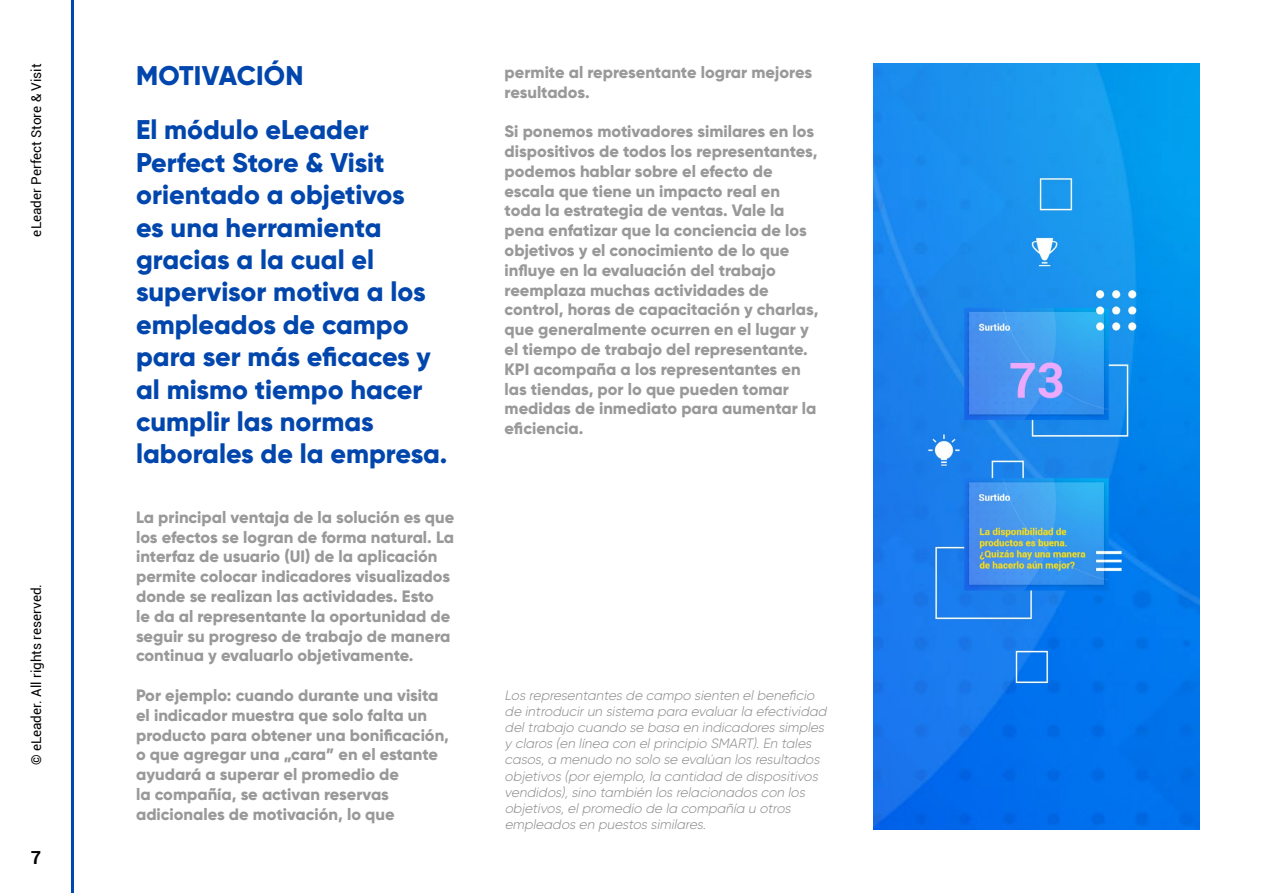
<style>
.page{position:relative;width:1263px;height:893px;background:#fff}
.page>*{position:absolute;margin:0;border:0;box-sizing:border-box;transform-origin:0 0}
.t1{font:800 27px/32.4px "Gilroy";color:#0046ad}
.t2{font:700 18px "Roboto";color:#000}
.t3{font:800 16.5px/19.8px "Gilroy";color:#9a999a}
.t4{font:italic 300 13.5px/16.2px "Gilroy";color:#888}
.t5{font:13.5px "Roboto";color:#020203}
</style>
<div class="page">
<hr style="left:71px;top:0;width:3px;height:893px;background:#0046ad">
<img style="left:873px;top:64px;width:326px;height:765px">
<p class="t5" style="left:27px;top:236px;width:174px;rotate:-90deg">eLeader Perfect Store &amp; Visit</p>
<p class="t5" style="left:27px;top:765px;width:183px;rotate:-90deg">© eLeader. All rights reserved.</p>
<p class="t2" style="left:31px;top:844px;width:12px">7</p>
<h1 class="t1" style="left:136px;top:49px;width:234px;line-height:54px">MOTIVACIÓN<br>El módulo eLeader</h1>
<h1 class="t1" style="left:136px;top:146px;width:313px">Perfect Store &amp; Visit orientado a objetivos<br>es una herramienta gracias a la cual el supervisor motiva a los empleados de campo para ser más eficaces y al mismo tiempo hacer cumplir las normas laborales de la empresa.</h1>
<p class="t3" style="left:136px;top:507px;width:320px">La principal ventaja de la solución es que los efectos se logran de forma natural. La interfaz de usuario (UI) de la aplicación permite colocar indicadores visualizados donde se realizan las actividades. Esto<br>le da al representante la oportunidad de seguir su progreso de trabajo de manera continua y evaluarlo objetivamente.</p>
<p class="t3" style="left:136px;top:685px;width:314px">Por ejemplo: cuando durante una visita el indicador muestra que solo falta un producto para obtener una bonificación, o que agregar una „cara” en el estante ayudará a superar el promedio de<br>la compañía, se activan reservas adicionales de motivación, lo que</p>
<p class="t3" style="left:505px;top:62px;width:309px">permite al representante lograr mejores resultados.</p>
<p class="t3" style="left:505px;top:121px;width:315px">Si ponemos motivadores similares en los dispositivos de todos los representantes, podemos hablar sobre el efecto de escala que tiene un impacto real en toda la estrategia de ventas. Vale la pena enfatizar que la conciencia de los objetivos y el conocimiento de lo que influye en la evaluación del trabajo reemplaza muchas actividades de control, horas de capacitación y charlas, que generalmente ocurren en el lugar y el tiempo de trabajo del representante.<br>KPI acompaña a los representantes en las tiendas, por lo que pueden tomar medidas de inmediato para aumentar la eficiencia.</p>
<p class="t4" style="left:505px;top:687px;width:326px">Los representantes de campo sienten elbeneficio de introducirun sistema para evaluarla efectividad deltrabajo cuando se basa en indicadores simples y claros (en línea con elprincipio SMART).En tales casos,a menudo no solo se evalúan los resultados objetivos (porejemplo,la cantidad de dispositivos vendidos),sino también los relacionados con los objetivos,elpromedio de la compañía u otros empleados en puestos similares.</p>
</div>
